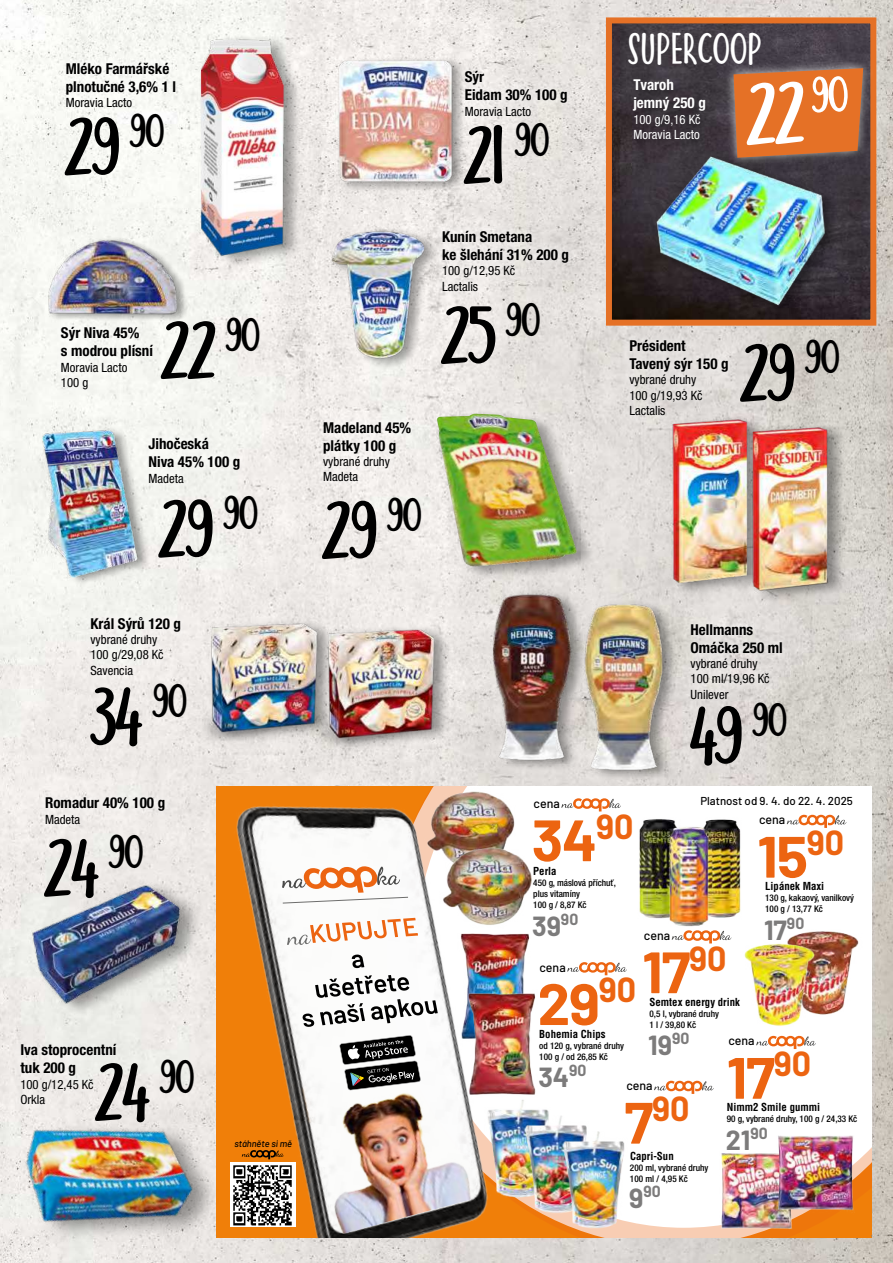
<style>
.page{position:relative;width:893px;height:1263px;background:#fff}
.page>*{position:absolute;margin:0;border:0;box-sizing:border-box;transform-origin:0 0}
.t1{font:700 88.2px "Nuit";color:#fff}
.t2{font:700 82.5px/178.6px "Nuit";color:#000}
.t3{font:700 58.2px "Barlow";letter-spacing:-.02em;color:#ec6411}
.t4{font:700 37.5px "Nuit";letter-spacing:.04em;color:#fff}
.t5{font:700 33.9px "Barlow";color:#ec6411}
.t6{font:700 27px "Barlow";color:#7c7b7b}
.t7{font:700 15.75px "Barlow";color:#7c7b7b}
.t8{font:700 condensed 15px/18px "Helvetica Neue LT Pro";color:#000}
.t9{font:700 condensed 15px/18px "Helvetica Neue LT Pro";color:#fff}
.t10{font:condensed 12.75px/15.3px "Helvetica Neue LT Pro";color:#000}
.t11{font:condensed 12.75px/15.3px "Helvetica Neue LT Pro";color:#fff}
.t12{font:500 12.45px "Barlow";color:#000}
.t13{font:500 11.4px "Barlow";color:#000}
.t14{font:700 condensed 10.8px "Helvetica CE";color:#000}
.t15{font:italic 500 9.3px "Barlow";color:#000}
.t16{font:500 condensed 9.15px/10.9px "Helvetica Neue LT Pro";color:#000}
.s1{font-size:58.2px}
.s2{font-size:27px}
</style>
<div class="page">
<img style="left:0;top:0;width:893px;height:1263px">
<div style="left:57px;top:53px;width:128px;height:64px;background:#f8f9f5"></div>
<div style="left:52px;top:317px;width:110px;height:81px;background:#f7f7f3"></div>
<div style="left:140px;top:428px;width:109px;height:64px;background:#f4f5f0"></div>
<div style="left:81px;top:608px;width:109px;height:76px;background:#f2f0ed"></div>
<div style="left:681px;top:615px;width:111px;height:93px;background:#fff;opacity:.86"></div>
<div style="left:12px;top:1035px;width:114px;height:79px;background:#eeeeea"></div>
<div style="left:314px;top:411px;width:106px;height:80px;background:#f3f0ed"></div>
<div style="left:36px;top:787px;width:138px;height:46px;background:#f0edea"></div>
<div style="left:433px;top:222px;width:145px;height:78px;background:#fff;opacity:.86"></div>
<div style="left:620px;top:330px;width:118px;height:94px;background:#e3dfdc"></div>
<div style="left:456px;top:61px;width:120px;height:64px;background:#fff;opacity:.86"></div>
<img style="left:613px;top:24px;width:256px;height:295px">
<div style="left:606px;top:17px;width:270px;height:309px;border:6px solid #e57126"></div>
<div style="left:629px;top:75px;width:88px;height:77px;background:#000;opacity:.49"></div>
<div style="left:724px;top:59px;width:149px;height:108px;background:#fff;opacity:.75"></div>
<svg style="left:733px;top:68px;width:130px;height:90px;background:#da702c"></svg>
<svg style="left:846px;top:787px;width:26px;height:450px"></svg>
<img style="left:217px;top:787px;width:629px;height:450px">
<svg style="left:282px;top:866px;width:126px;height:37px"></svg>
<svg style="left:302px;top:975px;width:136px;height:52px"></svg>
<svg style="left:352px;top:954px;width:12px;height:14px"></svg>
<svg style="left:287px;top:918px;width:131px;height:27px"></svg>
<img style="left:268px;top:1069px;width:223px;height:168px">
<svg style="left:339px;top:1035px;width:82px;height:55px"></svg>
<svg style="left:567px;top:962px;width:60px;height:13px"></svg>
<svg style="left:654px;top:1081px;width:60px;height:13px"></svg>
<svg style="left:561px;top:798px;width:60px;height:13px"></svg>
<svg style="left:672px;top:930px;width:59px;height:13px"></svg>
<svg style="left:787px;top:815px;width:59px;height:13px"></svg>
<img style="left:785px;top:929px;width:77px;height:87px">
<img style="left:740px;top:940px;width:76px;height:87px">
<img style="left:425px;top:788px;width:92px;height:82px">
<img style="left:440px;top:843px;width:95px;height:86px">
<img style="left:458px;top:928px;width:73px;height:113px">
<img style="left:465px;top:989px;width:72px;height:109px">
<img style="left:638px;top:817px;width:42px;height:103px">
<img style="left:700px;top:817px;width:41px;height:103px">
<img style="left:668px;top:825px;width:41px;height:102px">
<img style="left:719px;top:1150px;width:74px;height:80px">
<img style="left:485px;top:1096px;width:76px;height:102px">
<img style="left:776px;top:1129px;width:78px;height:86px">
<img style="left:524px;top:1110px;width:65px;height:106px">
<img style="left:557px;top:1125px;width:71px;height:106px">
<svg style="left:756px;top:1036px;width:60px;height:13px"></svg>
<svg style="left:864px;top:1235px;width:8px;height:8px"></svg>
<div style="left:200px;top:34px;width:103px;height:236px;background:#000;opacity:.37"></div>
<img style="left:187px;top:12px;width:110px;height:256px">
<img style="left:311px;top:38px;width:170px;height:173px">
<img style="left:38px;top:202px;width:149px;height:152px">
<div style="left:43px;top:428px;width:108px;height:159px;background:#000;opacity:.37"></div>
<img style="left:43px;top:430px;width:95px;height:147px">
<img style="left:187px;top:617px;width:158px;height:135px">
<img style="left:303px;top:623px;width:158px;height:135px">
<div style="left:584px;top:599px;width:94px;height:183px;background:#ddd9d6"></div>
<img style="left:553px;top:598px;width:141px;height:179px">
<div style="left:493px;top:590px;width:94px;height:182px;background:#dedad7"></div>
<img style="left:461px;top:588px;width:141px;height:179px">
<img style="left:315px;top:202px;width:132px;height:168px">
<div style="left:33px;top:880px;width:169px;height:139px;background:#000;opacity:.37"></div>
<img style="left:29px;top:882px;width:159px;height:125px">
<img style="left:0;top:1076px;width:225px;height:187px">
<div style="left:437px;top:408px;width:159px;height:173px;background:#000;opacity:.37"></div>
<img style="left:437px;top:414px;width:140px;height:153px">
<img style="left:627px;top:400px;width:164px;height:207px">
<img style="left:708px;top:407px;width:163px;height:208px">
<div style="left:656px;top:152px;width:185px;height:165px;background:#000;opacity:.37"></div>
<img style="left:623px;top:140px;width:230px;height:172px">
<p class="t8" style="left:66px;top:60px;width:112px">Mléko Farmářské plnotučné 3,6% 1 l</p>
<p class="t10" style="left:66px;top:96px;width:68px">Moravia Lacto</p>
<h2 class="t2" style="left:66px;top:63px;width:100px">29 <sup>90</sup></h2>
<h2 class="t2" style="left:159px;top:266px;width:102px">22 <sup>90<br></sup>29 <sup>90</sup></h2>
<p class="t8" style="left:61px;top:325px;width:94px">Sýr Niva 45%<br>s modrou plísní</p>
<p class="t10" style="left:61px;top:360px;width:68px">Moravia Lacto<br>100 g</p>
<p class="t8" style="left:148px;top:436px;width:93px">Jihočeská<br>Niva 45% 100 g</p>
<p class="t10" style="left:148px;top:471px;width:37px">Madeta</p>
<p class="t8" style="left:465px;top:69px;width:104px">Sýr<br>Eidam 30% 100 g</p>
<p class="t10" style="left:465px;top:104px;width:68px">Moravia Lacto</p>
<h2 class="t2" style="left:465px;top:71px;width:86px">21 <sup>90</sup></h2>
<p class="t8" style="left:442px;top:228px;width:129px">Kunín Smetana<br>ke šlehání 31% 200 g</p>
<p class="t10" style="left:442px;top:264px;width:75px">100 g/12,95 Kč<br>Lactalis</p>
<h2 class="t2" style="left:442px;top:251px;width:99px">25 <sup>90</sup></h2>
<p class="t8" style="left:323px;top:419px;width:90px">Madeland 45% plátky 100 g</p>
<p class="t10" style="left:323px;top:454px;width:68px">vybrané druhy<br>Madeta</p>
<h2 class="t2" style="left:323px;top:446px;width:100px">29 <sup>90</sup></h2>
<h3 class="t4" style="left:629px;top:33px;width:134px">SUPERCOOP</h3>
<p class="t9" style="left:633px;top:77px;width:74px">Tvaroh jemný 250 g</p>
<p class="t11" style="left:633px;top:112px;width:69px">100 g/9,16 Kč<br>Moravia Lacto</p>
<h1 class="t1" style="left:746px;top:82px;width:103px;rotate:-2deg">22 <sup>90</sup></h1>
<p class="t8" style="left:629px;top:337px;width:101px">Président<br>Tavený sýr 150 g</p>
<p class="t10" style="left:629px;top:373px;width:75px">vybrané druhy<br>100 g/19,93 Kč<br>Lactalis</p>
<h2 class="t2" style="left:741px;top:289px;width:100px">29 <sup>90</sup></h2>
<p class="t8" style="left:90px;top:615px;width:92px">Král Sýrů 120 g</p>
<p class="t10" style="left:90px;top:633px;width:75px">vybrané druhy<br>100 g/29,08 Kč<br>Savencia</p>
<p class="t8" style="left:690px;top:621px;width:94px">Hellmanns<br>Omáčka 250 ml</p>
<p class="t10" style="left:690px;top:657px;width:81px">vybrané druhy<br>100 ml/19,96 Kč<br>Unilever</p>
<h2 class="t2" style="left:90px;top:632px;width:98px">34 <sup>90</sup></h2>
<h2 class="t2" style="left:690px;top:652px;width:98px">49 <sup>90</sup></h2>
<p class="t8" style="left:45px;top:795px;width:122px">Romadur 40% 100 g</p>
<p class="t10" style="left:45px;top:812px;width:37px">Madeta</p>
<h2 class="t2" style="left:45px;top:784px;width:99px">24 <sup>90</sup></h2>
<p class="t8" style="left:20px;top:1042px;width:98px">Iva stoprocentní tuk 200 g</p>
<p class="t10" style="left:20px;top:1077px;width:75px">100 g/12,45 Kč<br>Orkla</p>
<h2 class="t2" style="left:96px;top:1008px;width:99px">24 <sup>90</sup></h2>
<p class="t15" style="left:234px;top:1136px;width:59px">stáhněte si mě</p>
<p class="t12" style="left:534px;top:796px;width:28px">cena</p>
<h3 class="t3" style="left:532px;top:807px;width:103px">34<sup>90</sup></h3>
<p class="t14" style="left:533px;top:867px;width:25px">Perla</p>
<p class="t16" style="left:533px;top:878px;width:84px">450 g, máslová příchuť, plus vitamíny<br>100 g / 8,87 Kč</p>
<h3 class="t6" style="left:532px;top:911px;width:48px">39<sup>90</sup></h3>
<p class="t12" style="left:644px;top:928px;width:28px">cena</p>
<p class="t13" style="left:700px;top:794px;width:154px">Platnost od 9. 4. do 22. 4. 2025</p>
<p class="t12" style="left:759px;top:813px;width:28px">cena</p>
<h3 class="t3" style="left:757px;top:823px;width:89px">15<sup>90</sup></h3>
<p class="t14" style="left:765px;top:882px;width:61px">Lipánek Maxi</p>
<p class="t16" style="left:765px;top:893px;width:90px">130 g, kakaový, vanilkový<br>100 g / 13,77 Kč</p>
<h3 class="t6" style="left:764px;top:915px;width:42px">17<sup>90</sup></h3>
<h3 class="t3" style="left:642px;top:939px;width:86px">17<sup>90</sup></h3>
<p class="t12" style="left:539px;top:960px;width:28px">cena</p>
<h3 class="t3" style="left:538px;top:971px;width:100px">29<sup>90</sup></h3>
<p class="t14" style="left:649px;top:998px;width:92px">Semtex energy drink</p>
<p class="t16" style="left:649px;top:1009px;width:71px">0,5 l, vybrané druhy<br>1 l / 39,80 Kč</p>
<h3 class="t6" style="left:648px;top:1030px;width:43px">19<sup>90</sup></h3>
<p class="t14" style="left:539px;top:1030px;width:68px">Bohemia Chips</p>
<p class="t16" style="left:539px;top:1041px;width:86px">od 120 g, vybrané druhy<br>100 g / od 26,85 Kč</p>
<h3 class="t6" style="left:538px;top:1062px;width:50px">34<sup>90</sup></h3>
<p class="t12" style="left:728px;top:1034px;width:28px">cena</p>
<h3 class="t3" style="left:727px;top:1044px;width:86px">17<sup>90</sup></h3>
<p class="t12" style="left:626px;top:1079px;width:28px">cena</p>
<h3 class="t5" style="left:624px;top:1089px;width:67px"><span class="s1">7</span>90</h3>
<p class="t14" style="left:727px;top:1103px;width:95px">Nimm2 Smile gummi</p>
<p class="t16" style="left:727px;top:1114px;width:132px">90 g, vybrané druhy, 100 g / 24,33 Kč</p>
<h3 class="t6" style="left:726px;top:1124px;width:43px">21<sup>90</sup></h3>
<p class="t14" style="left:630px;top:1151px;width:45px">Capri-Sun</p>
<p class="t16" style="left:630px;top:1163px;width:80px">200 ml, vybrané druhy<br>100 ml / 4,95 Kč</p>
<p class="t7" style="left:629px;top:1182px;width:33px"><span class="s2">9</span>90</p>
</div>
